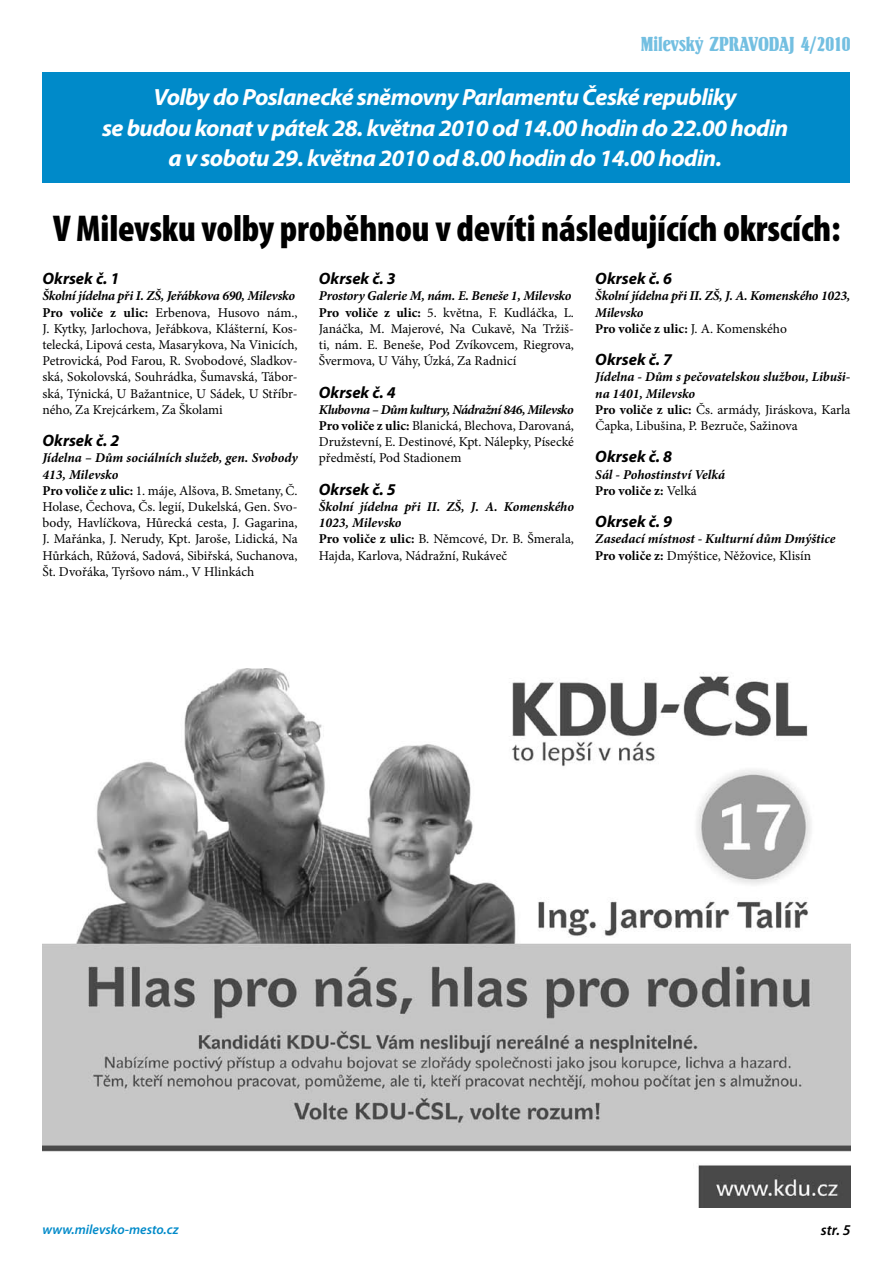
<style>
.page{position:relative;width:893px;height:1263px;background:#fff}
.page>*{position:absolute;margin:0;border:0;box-sizing:border-box;transform-origin:0 0}
.t1{font:900 condensed 37.5px "Myriad Pro";letter-spacing:-.005em;color:#000}
.t2{font:italic 700 23.55px/30.6px "Myriad Pro";letter-spacing:-.025em;color:#fff;text-align:center}
.t3{font:21px "Springfield DEE";color:#73bfe1}
.t4{font:italic 700 16.5px "Myriad Pro";color:#000}
.t5{font:italic 600 15px "Myriad Pro";color:#000}
.t6{font:13.5px/16.2px "Minion Pro";color:#000}
.t7{font:italic 700 13.5px/16.2px "Minion Pro";letter-spacing:-.005em;color:#000}
.t8{font:italic 600 13.5px "Myriad Pro";color:#008ac9}
.s1{font-weight:700;font-style:italic}
.s2{font-weight:700}
.s3{font-style:normal}
.s4{font-weight:400;font-style:normal}
</style>
<div class="page">
<div style="left:43px;top:72px;width:807px;height:111px;background:#008ac9"></div>
<img style="left:43px;top:668px;width:807px;height:540px">
<h3 class="t3" style="left:641px;top:34px;width:211px">MILEVSKÝ ZPRAVODAJ 4/2010</h3>
<h2 class="t2" style="left:102px;top:81px;width:688px">Volby do Poslanecké sněmovny Parlamentu České republiky<br>se budou konat v pátek 28. května 2010 od 14.00 hodin do 22.00 hodin a v sobotu 29. května 2010 od 8.00 hodin do 14.00 hodin.</h2>
<h1 class="t1" style="left:53px;top:205px;width:789px">VMilevsku volby proběhnou v devíti následujících okrscích:</h1>
<p class="t4" style="left:319px;top:268px;width:78px">Okrsek č. 3</p>
<p class="t6" style="left:319px;top:288px;width:257px"><span class="s1">Prostory Galerie M, nám. E. Beneše 1, Milevsko </span><span class="s2">Pro voliče z ulic:</span> 5. května, F. Kudláčka, L.<br>Janáčka, M. Majerové, Na Cukavě, Na Tržiš&shy;ti, nám. E. Beneše, Pod Zvíkovcem, Riegrova, Švermova, U Váhy, Úzká, Za Radnicí</p>
<p class="t4" style="left:319px;top:381px;width:78px">Okrsek č. 4</p>
<p class="t6" style="left:319px;top:401px;width:257px;text-align:justify"><span class="s1">Klubovna – Dům kultury, Nádražní 846, Milevsko </span><span class="s2">Pro voliče z ulic:</span> Blanická, Blechova, Darovaná, Družstevní, E. Destinové, Kpt. Nálepky, Písecké předměstí, Pod Stadionem</p>
<p class="t4" style="left:319px;top:478px;width:78px">Okrsek č. 5</p>
<p class="t6" style="left:319px;top:499px;width:257px"><span class="s1">Školní jídelna při II. ZŠ, J. A. Komenského 1023, Milevsko<br></span><span class="s2">Pro voliče z ulic:</span> B. Němcové, Dr. B. Šmerala, Hajda, Karlova, Nádražní, Rukáveč</p>
<p class="t4" style="left:43px;top:268px;width:78px">Okrsek č. 1</p>
<p class="t6" style="left:43px;top:288px;width:257px"><span class="s1">Školní jídelna při I. ZŠ, Jeřábkova 690, Milevsko </span><span class="s2">Pro voliče z ulic:</span> Erbenova, Husovo nám., J. Kytky, Jarlochova, Jeřábkova, Klášterní, Kos&shy;telecká, Lipová cesta, Masarykova, Na Vinicích, Petrovická, Pod Farou, R. Svobodové, Sladkov&shy;ská, Sokolovská, Souhrádka, Šumavská, Tábor&shy;ská, Týnická, U Bažantnice, U Sádek, U Stříbr&shy;ného, Za Krejcárkem, Za Školami</p>
<p class="t4" style="left:43px;top:430px;width:78px">Okrsek č. 2</p>
<p class="t6" style="left:43px;top:450px;width:257px"><span class="s1">Jídelna – Dům sociálních služeb, gen. Svobody 413, Milevsko<br></span><span class="s2">Pro voliče z ulic:</span> 1. máje, Alšova, B. Smetany, Č.<br>Holase, Čechova, Čs. legií, Dukelská, Gen. Svo&shy;body, Havlíčkova, Hůrecká cesta, J. Gagarina, J. Mařánka, J. Nerudy, Kpt. Jaroše, Lidická, Na Hůrkách, Růžová, Sadová, Sibiřská, Suchanova, Št. Dvořáka, Tyršovo nám., V Hlinkách</p>
<p class="t4" style="left:595px;top:268px;width:78px">Okrsek č. 6</p>
<p class="t7" style="left:595px;top:288px;width:257px">Školní jídelna při II. ZŠ, J. A. Komenského 1023,<br>Milevsko<br><span class="s3">Pro voliče z ulic:</span> <span class="s4">J. A. Komenského</span></p>
<p class="t4" style="left:595px;top:349px;width:78px">Okrsek č. 7</p>
<p class="t6" style="left:595px;top:369px;width:257px"><span class="s1">Jídelna - Dům s pečovatelskou službou, Libuši&shy;na 1401, Milevsko<br></span><span class="s2">Pro voliče z ulic:</span> Čs. armády, Jiráskova, Karla Čapka, Libušina, P. Bezruče, Sažinova</p>
<p class="t4" style="left:595px;top:446px;width:78px">Okrsek č. 8</p>
<p class="t7" style="left:595px;top:466px;width:131px">Sál - Pohostinství Velká<br><span class="s3">Pro voliče z:</span> <span class="s4">Velká</span></p>
<p class="t4" style="left:595px;top:511px;width:78px">Okrsek č. 9</p>
<p class="t7" style="left:595px;top:531px;width:242px">Zasedací místnost - Kulturní dům Dmýštice<br><span class="s3">Pro voliče z:</span> <span class="s4">Dmýštice, Něžovice, Klisín</span></p>
<p class="t8" style="left:43px;top:1221px;width:138px">www.milevsko-mesto.cz</p>
<p class="t5" style="left:821px;top:1220px;width:21px">str.</p>
</div>
